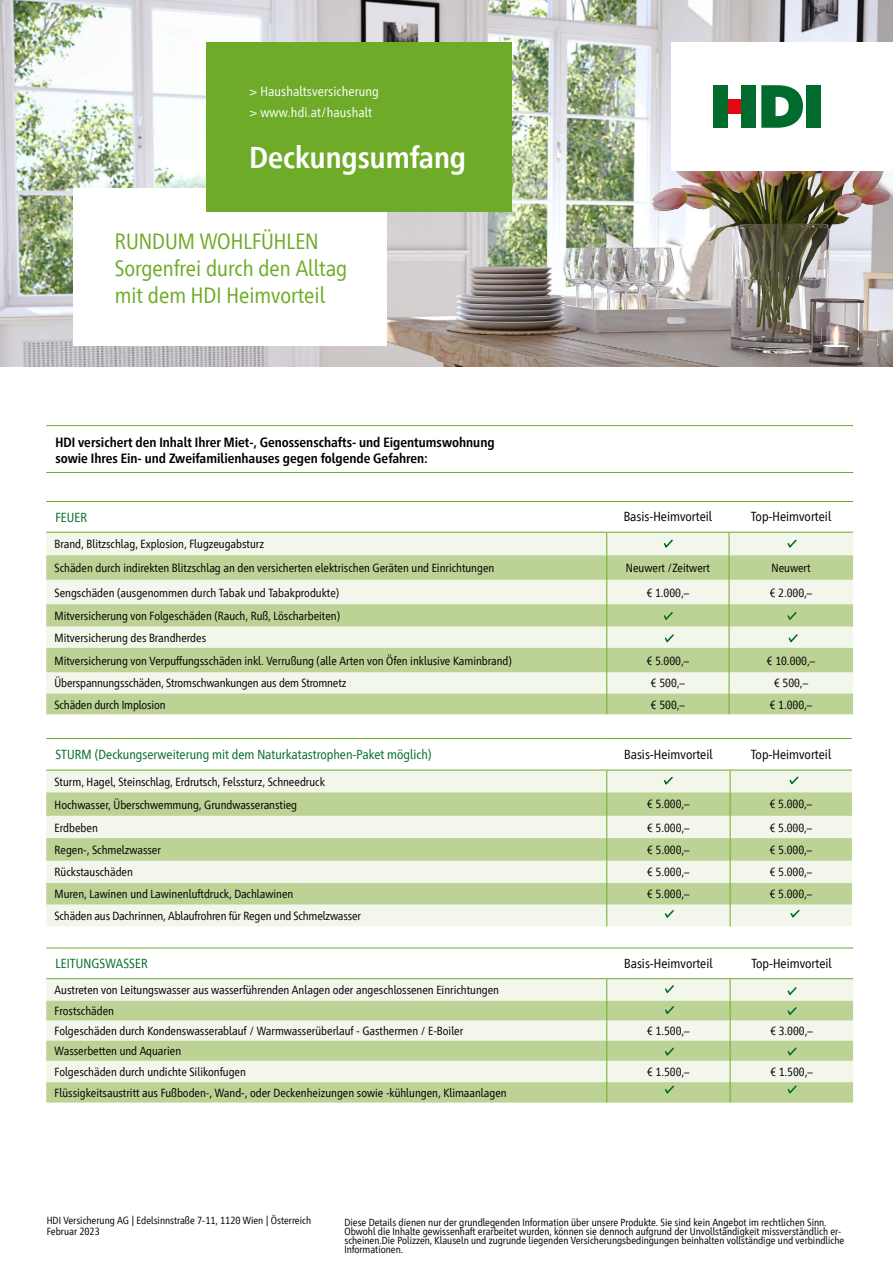
<style>
.page{position:relative;width:893px;height:1263px;background:#fff}
.page>*{position:absolute;margin:0;border:0;box-sizing:border-box;transform-origin:0 0}
.t1{font:700 30px "HDI Pro Cnd";color:#fff}
.t2{font:22.5px/27px "HDI Pro Cnd";color:#6eab28}
.t3{font:13.5px/21px "HDI Pro Cnd";letter-spacing:.01em;color:#fff}
.t4{font:700 13.35px/16px "HDI Pro Cnd";color:#000}
.t5{font:13.35px "HDI Pro Cnd";color:#000}
.t6{font:13.35px "HDI Pro Cnd";color:#006b2d}
.t7{font:12px/22.4px "HDI Pro Cnd";color:#000}
.t8{font:10.5px/9px "HDI Pro Cnd";color:#000}
.s1{font-size:11.25px}
</style>
<div class="page">
<img style="left:0;top:0;width:893px;height:366px">
<div style="left:671px;top:42px;width:222px;height:128px;background:#fff"></div>
<svg style="left:761px;top:85px;width:42px;height:43px"></svg>
<div style="left:806px;top:85px;width:15px;height:43px;background:#006b2d"></div>
<div style="left:727px;top:99px;width:14px;height:15px;background:#e30613"></div>
<div style="left:741px;top:85px;width:15px;height:43px;background:#006b2d"></div>
<div style="left:713px;top:85px;width:14px;height:43px;background:#006b2d"></div>
<div style="left:74px;top:188px;width:313px;height:157px;background:#fff"></div>
<div style="left:207px;top:42px;width:305px;height:169px;background:#6eab28"></div>
<hr style="left:46px;top:425px;width:807px;height:1px;background:#6eab28">
<hr style="left:46px;top:472px;width:807px;height:1px;background:#6eab28">
<svg style="left:46px;top:501px;width:807px;height:213px;background:#dbe7c6"></svg>
<svg style="left:46px;top:738px;width:806px;height:188px"></svg>
<svg style="left:46px;top:948px;width:807px;height:154px"></svg>
<p class="t3" style="left:249px;top:80px;width:131px">&gt; Haushaltsversicherung &gt; www.hdi.at/haushalt</p>
<h1 class="t1" style="left:249px;top:135px;width:218px">Deckungsumfang</h1>
<h2 class="t2" style="left:115px;top:226px;width:234px">RUNDUM WOHLFÜHLEN<br>Sorgenfrei durch den Alltag mit dem HDI Heimvorteil</h2>
<p class="t4" style="left:55px;top:433px;width:441px">HDI versichert den Inhalt Ihrer Miet-, Genossenschafts- und Eigentumswohnung sowie Ihres Ein- und Zweifamilienhauses gegen folgende Gefahren:</p>
<p class="t6" style="left:55px;top:507px;width:33px">FEUER</p>
<p class="t5" style="left:624px;top:507px;width:90px">Basis-Heimvorteil</p>
<p class="t5" style="left:751px;top:507px;width:82px">Top-Heimvorteil</p>
<p class="t7" style="left:55px;top:531px;width:441px;line-height:23.9px">Brand, Blitzschlag, Explosion, Flugzeugabsturz<br>Schäden durch indirekten Blitzschlag an den versicherten elektrischen Geräten und Einrichtungen</p>
<p class="t7" style="left:626px;top:555px;width:85px">Neuwert /Zeitwert</p>
<p class="t7" style="left:771px;top:555px;width:41px">Neuwert</p>
<p class="t7" style="left:55px;top:580px;width:286px">Sengschäden (ausgenommen durch Tabak und Tabakprodukte)</p>
<p class="t7" style="left:647px;top:580px;width:44px">€ 1.000,<span class="s1">–</span></p>
<p class="t7" style="left:770px;top:580px;width:44px">€ 2.000,<span class="s1">–</span></p>
<p class="t7" style="left:55px;top:604px;width:459px">Mitversicherung von Folgeschäden (Rauch, Ruß, Löscharbeiten)<br>Mitversicherung des Brandherdes<br>Mitversicherung von Verpuffungsschäden inkl. Verrußung (alle Arten von Öfen inklusive Kaminbrand)</p>
<p class="t7" style="left:647px;top:648px;width:44px">€ 5.000,<span class="s1">–</span></p>
<p class="t7" style="left:767px;top:648px;width:50px">€ 10.000,<span class="s1">–</span></p>
<p class="t7" style="left:55px;top:671px;width:293px">Überspannungsschäden, Stromschwankungen aus dem Stromnetz</p>
<p class="t7" style="left:651px;top:671px;width:35px">€ 500,<span class="s1">–</span></p>
<p class="t7" style="left:774px;top:671px;width:35px">€ 500,<span class="s1">–</span></p>
<p class="t7" style="left:55px;top:692px;width:112px">Schäden durch Implosion</p>
<p class="t7" style="left:651px;top:692px;width:35px">€ 500,<span class="s1">–</span></p>
<p class="t7" style="left:770px;top:692px;width:44px">€ 1.000,<span class="s1">–</span></p>
<p class="t6" style="left:55px;top:745px;width:378px">STURM (Deckungserweiterung mit dem Naturkatastrophen-Paket möglich)</p>
<p class="t5" style="left:624px;top:744px;width:90px">Basis-Heimvorteil</p>
<p class="t5" style="left:751px;top:744px;width:82px">Top-Heimvorteil</p>
<p class="t7" style="left:55px;top:769px;width:272px;line-height:22.8px">Sturm, Hagel, Steinschlag, Erdrutsch, Felssturz, Schneedruck<br>Hochwasser, Überschwemmung, Grundwasseranstieg</p>
<p class="t7" style="left:647px;top:792px;width:44px">€ 5.000,<span class="s1">–</span></p>
<p class="t7" style="left:770px;top:792px;width:44px">€ 5.000,<span class="s1">–</span></p>
<p class="t7" style="left:55px;top:815px;width:45px">Erdbeben</p>
<p class="t7" style="left:647px;top:815px;width:44px">€ 5.000,<span class="s1">–</span></p>
<p class="t7" style="left:770px;top:815px;width:44px">€ 5.000,<span class="s1">–</span></p>
<p class="t7" style="left:55px;top:838px;width:108px">Regen-, Schmelzwasser</p>
<p class="t7" style="left:647px;top:838px;width:44px">€ 5.000,<span class="s1">–</span></p>
<p class="t7" style="left:770px;top:838px;width:44px">€ 5.000,<span class="s1">–</span></p>
<p class="t7" style="left:55px;top:860px;width:80px">Rückstauschäden</p>
<p class="t7" style="left:647px;top:860px;width:44px">€ 5.000,<span class="s1">–</span></p>
<p class="t7" style="left:770px;top:860px;width:44px">€ 5.000,<span class="s1">–</span></p>
<p class="t7" style="left:55px;top:882px;width:240px">Muren, Lawinen und Lawinenluftdruck, Dachlawinen</p>
<p class="t7" style="left:647px;top:882px;width:44px">€ 5.000,<span class="s1">–</span></p>
<p class="t7" style="left:770px;top:882px;width:44px">€ 5.000,<span class="s1">–</span></p>
<p class="t7" style="left:55px;top:904px;width:308px">Schäden aus Dachrinnen, Ablaufrohren für Regen und Schmelzwasser</p>
<p class="t6" style="left:55px;top:954px;width:94px">LEITUNGSWASSER</p>
<p class="t5" style="left:624px;top:953px;width:90px">Basis-Heimvorteil</p>
<p class="t5" style="left:751px;top:953px;width:82px">Top-Heimvorteil</p>
<p class="t7" style="left:55px;top:979px;width:446px;line-height:20.4px">Austreten von Leitungswasser aus wasserführenden Anlagen oder angeschlossenen Einrichtungen<br>Frostschäden<br>Folgeschäden durch Kondenswasserablauf / Warmwasserüberlauf - Gasthermen / E-Boiler</p>
<p class="t7" style="left:647px;top:1018px;width:44px">€ 1.500,<span class="s1">–</span></p>
<p class="t7" style="left:770px;top:1018px;width:44px">€ 3.000,<span class="s1">–</span></p>
<p class="t7" style="left:55px;top:1040px;width:193px;line-height:20.7px">Wasserbetten und Aquarien<br>Folgeschäden durch undichte Silikonfugen</p>
<p class="t7" style="left:55px;top:1080px;width:454px">Flüssigkeitsaustritt aus Fußboden-, Wand-, oder Deckenheizungen sowie -kühlungen, Klimaanlagen</p>
<p class="t7" style="left:647px;top:1060px;width:44px">€ 1.500,<span class="s1">–</span></p>
<p class="t7" style="left:770px;top:1060px;width:44px">€ 1.500,<span class="s1">–</span></p>
<p class="t8" style="left:47px;top:1214px;width:266px;line-height:10.5px">HDI Versicherung AG | Edelsinnstraße 7-11, 1120 Wien | Österreich<br>Februar 2023</p>
<p class="t8" style="left:344px;top:1217px;width:501px">Diese Details dienen nur der grundlegenden Information über unsere Produkte. Sie sind kein Angebot im rechtlichen Sinn.<br>Obwohl die Inhalte gewissenhaft erarbeitet wurden, können sie dennoch aufgrund der Unvollständigkeit missverständlich er&shy;scheinen.Die Polizzen, Klauseln und zugrunde liegenden Versicherungsbedingungen beinhalten vollständige und verbindliche Informationen.</p>
</div>
